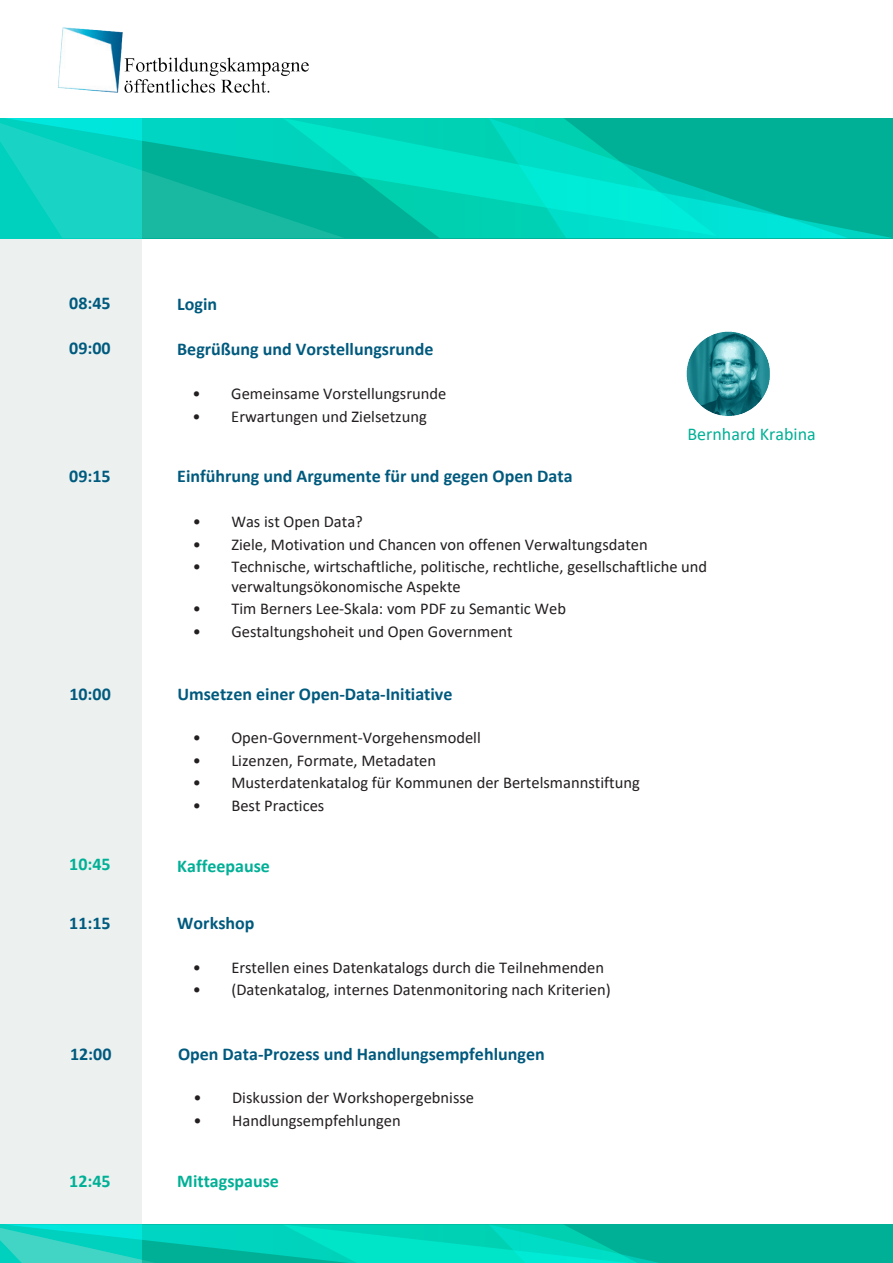
<style>
.page{position:relative;width:893px;height:1263px;background:#fff}
.page>*{position:absolute;margin:0;border:0;box-sizing:border-box;transform-origin:0 0}
.t1{font:700 18px "Calibri";color:#005a7e}
.t2{font:700 18px "Calibri";color:#00b096}
.t3{font:18px "Calibri";color:#00b096}
.t4{font:16.5px/19.8px "Calibri";color:#231f20}
</style>
<div class="page">
<svg style="left:142px;top:1224px;width:751px;height:39px;background:#00c5ac"></svg>
<div style="left:0;top:118px;width:142px;height:1145px;background:#ecf1f0"></div>
<svg style="left:345px;top:118px;width:548px;height:120px;background:#00c9ad"></svg>
<svg style="left:489px;top:118px;width:359px;height:120px;background:#00c9b1"></svg>
<svg style="left:0;top:118px;width:345px;height:120px;background:#0ac7b3"></svg>
<img style="left:58px;top:27px;width:251px;height:66px">
<img style="left:686px;top:331px;width:84px;height:85px">
<p class="t1" style="left:69px;top:292px;width:43px">08:45</p>
<p class="t1" style="left:69px;top:337px;width:43px">09:00</p>
<p class="t1" style="left:177px;top:291px;width:41px">Login</p>
<p class="t1" style="left:177px;top:337px;width:258px">Begrüßung und Vorstellungsrunde</p>
<p class="t4" style="left:193px;top:384px;width:255px">• Gemeinsame Vorstellungsrunde</p>
<p class="t4" style="left:193px;top:406px;width:236px">• Erwartungen und Zielsetzung</p>
<p class="t3" style="left:687px;top:421px;width:130px">Bernhard Krabina</p>
<p class="t1" style="left:69px;top:464px;width:43px">09:15</p>
<p class="t1" style="left:177px;top:463px;width:397px">Einführung und Argumente für und gegen Open Data</p>
<p class="t4" style="left:193px;top:512px;width:172px">• Was ist Open Data?</p>
<p class="t4" style="left:193px;top:534px;width:457px">• Ziele, Motivation und Chancen von offenen Verwaltungsdaten</p>
<p class="t4" style="left:231px;top:557px;width:477px;text-indent:-39px">• Technische, wirtschaftliche, politische, rechtliche, gesellschaftliche und verwaltungsökonomische Aspekte</p>
<p class="t4" style="left:193px;top:599px;width:375px">• Tim Berners Lee-Skala: vom PDF zu Semantic Web</p>
<p class="t4" style="left:193px;top:622px;width:322px">• Gestaltungshoheit und Open Government</p>
<p class="t1" style="left:69px;top:682px;width:43px">10:00</p>
<p class="t1" style="left:177px;top:682px;width:277px">Umsetzen einer Open-Data-Initiative</p>
<p class="t4" style="left:193px;top:728px;width:290px">• Open-Government-Vorgehensmodell</p>
<p class="t4" style="left:193px;top:750px;width:245px">• Lizenzen, Formate, Metadaten</p>
<p class="t4" style="left:193px;top:773px;width:449px">• Musterdatenkatalog für Kommunen der Bertelsmannstiftung</p>
<p class="t4" style="left:193px;top:795px;width:133px">• Best Practices</p>
<p class="t2" style="left:69px;top:853px;width:43px">10:45</p>
<p class="t2" style="left:177px;top:854px;width:94px">Kaffeepause</p>
<p class="t1" style="left:69px;top:911px;width:43px">11:15</p>
<p class="t1" style="left:177px;top:910px;width:79px">Workshop</p>
<p class="t4" style="left:193px;top:957px;width:413px">• Erstellen eines Datenkatalogs durch die Teilnehmenden</p>
<p class="t4" style="left:193px;top:980px;width:420px">• (Datenkatalog, internes Datenmonitoring nach Kriterien)</p>
<p class="t1" style="left:70px;top:1042px;width:43px">12:00</p>
<p class="t1" style="left:178px;top:1041px;width:368px">Open Data-Prozess und Handlungsempfehlungen</p>
<p class="t4" style="left:193px;top:1088px;width:282px">• Diskussion der Workshopergebnisse</p>
<p class="t4" style="left:193px;top:1111px;width:209px">• Handlungsempfehlungen</p>
<p class="t2" style="left:69px;top:1170px;width:43px">12:45</p>
<p class="t2" style="left:177px;top:1170px;width:103px">Mittagspause</p>
</div>
